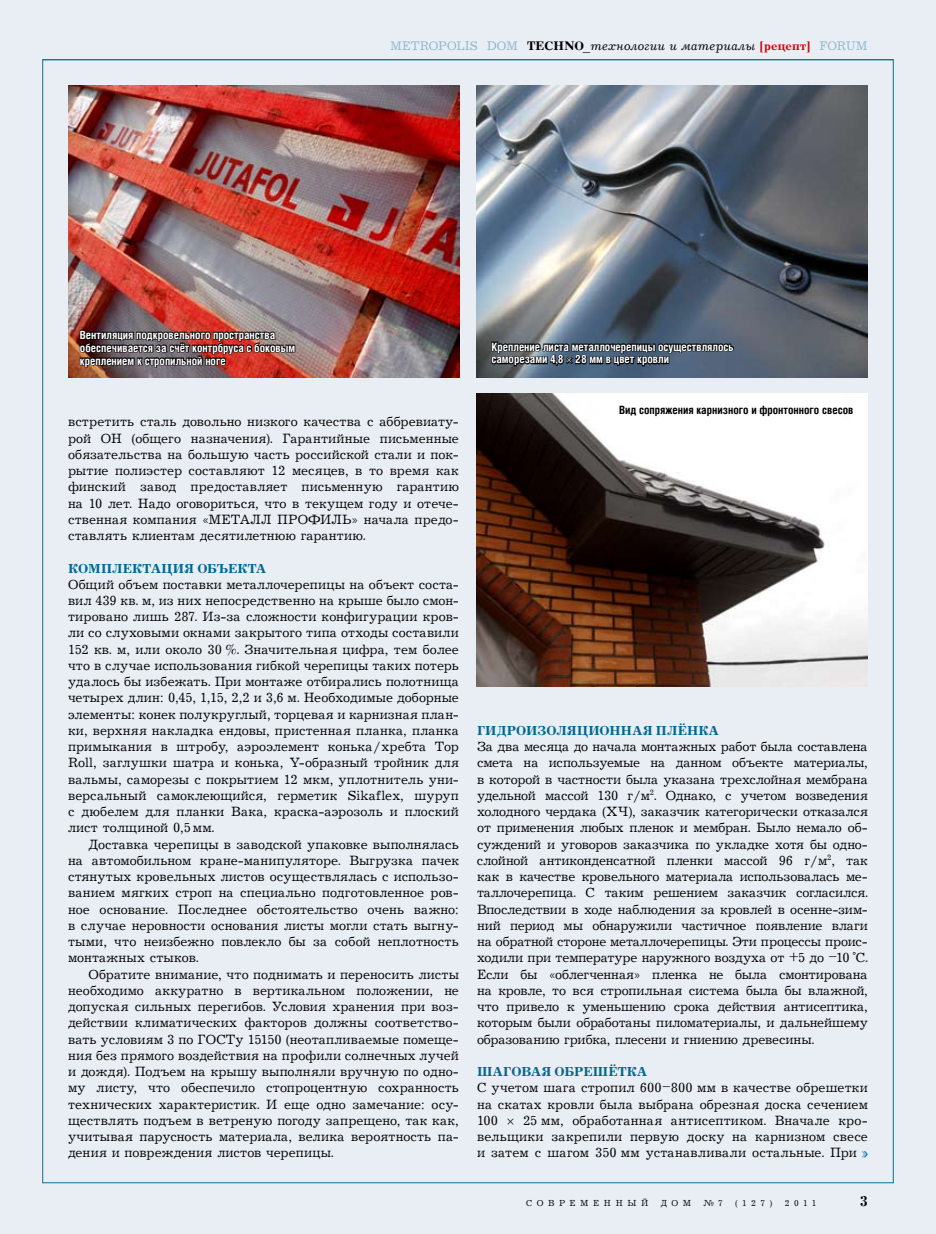
<style>
.page{position:relative;width:936px;height:1234px;background:#fff}
.page>*{position:absolute;margin:0;border:0;box-sizing:border-box;transform-origin:0 0}
.t1{font:13.8px/16.2px "Journal CTT";letter-spacing:.005em;color:#000;text-align:justify}
.t2{font:700 13.5px "Journal C";letter-spacing:.015em;color:#006990}
.t3{font:italic 12.75px "Journal CTT";letter-spacing:.02em;color:#000}
.t4{font:700 11.4px/12.9px "Helios Cond";color:#fff}
.t5{font:700 11.4px "Helios Cond";color:#000}
.t6{font:9px "Journal CTT";letter-spacing:.5em;color:#000}
.s1{font-style:normal;color:#8eb6cc}
.s2{font-weight:700;font-style:normal}
.s3{font-weight:700;font-style:normal;color:#d1000c}
</style>
<div class="page">
<div style="left:0;top:0;width:935px;height:1233px;background:#e9edf4"></div>
<hr style="left:43px;top:59px;width:850px;height:1px;background:#087192">
<img style="left:68px;top:85px;width:391px;height:292px">
<img style="left:476px;top:85px;width:391px;height:292px">
<img style="left:476px;top:393px;width:391px;height:293px">
<svg style="left:861px;top:1151px;width:6px;height:6px"></svg>
<img style="left:79px;top:327px;width:217px;height:42px">
<svg style="left:490px;top:332px;width:244px;height:36px"></svg>
<p class="t3" style="left:390px;top:40px;width:479px"><span class="s1">METROPOLIS DOM</span> <span class="s2">TECHNO</span>_технологии и материалы <span class="s3">[рецепт]</span> <span class="s1">FORUM</span></p>
<p class="t4" style="left:80px;top:328px;width:217px">Вентиляция подкровельного пространства обеспечивается за счёт контрбруса с боковым креплением к стропильной ноге</p>
<p class="t4" style="left:491px;top:339px;width:244px">Крепление листа металлочерепицы осуществлялось саморезами 4,8 28 мм в цвет кровли</p>
<p class="t5" style="left:619px;top:403px;width:236px">Вид сопряжения карнизного и фронтонного свесов</p>
<p class="t1" style="left:68px;top:414px;width:392px">встретить сталь довольно низкого качества с аббревиату&shy;рой ОН (общего назначения). Гарантийные письменные обязательства на большую часть российской стали и пок&shy;рытие полиэстер составляют 12 месяцев, в то время как финский завод предоставляет письменную гарантию на 10 лет. Надо оговориться, что в текущем году и отече&shy;ственная компания «МЕТАЛЛ ПРОФИЛЬ» начала предо&shy;ставлять клиентам десятилетнюю гарантию.</p>
<p class="t2" style="left:68px;top:560px;width:200px">КОМПЛЕКТАЦИЯ ОБЪЕКТА</p>
<p class="t1" style="left:68px;top:576px;width:392px">Общий объем поставки металлочерепицы на объект соста&shy;вил 439 кв. м, из них непосредственно на крыше было смон&shy;тировано лишь 287. Из-за сложности конфигурации кров&shy;ли со слуховыми окнами закрытого типа отходы составили 152 кв. м, или около 30 %. Значительная цифра, тем более что в случае использования гибкой черепицы таких потерь удалось бы избежать. При монтаже отбирались полотнища четырех длин: 0,45, 1,15, 2,2 и 3,6 м. Необходимые доборные элементы: конек полукруглый, торцевая и карнизная план&shy;ки, верхняя накладка ендовы, пристенная планка, планка примыкания в штробу, аэроэлемент конька/хребта Top Roll, заглушки шатра и конька, Y-образный тройник для вальмы, саморезы с покрытием 12 мкм, уплотнитель уни&shy;версальный самоклеющийся, герметик Sikaflex, шуруп с дюбелем для планки Вака, краска-аэрозоль и плоский лист толщиной 0,5мм.</p>
<p class="t1" style="left:68px;top:836px;width:392px;text-indent:20px">Доставка черепицы в заводской упаковке выполнялась на автомобильном кране‑манипуляторе. Выгрузка пачек стянутых кровельных листов осуществлялась с использо&shy;ванием мягких строп на специально подготовленное ров&shy;ное основание. Последнее обстоятельство очень важно: в случае неровности основания листы могли стать выгну&shy;тыми, что неизбежно повлекло бы за собой неплотность монтажных стыков.</p>
<p class="t1" style="left:68px;top:966px;width:392px;text-indent:20px">Обратите внимание, что поднимать и переносить листы необходимо аккуратно в вертикальном положении, не допуская сильных перегибов. Условия хранения при воз&shy;действии климатических факторов должны соответство&shy;вать условиям 3 по ГОСТу 15150 (неотапливаемые помеще&shy;ния без прямого воздействия на профили солнечных лучей и дождя). Подъем на крышу выполняли вручную по одно&shy;му листу, что обеспечило стопроцентную сохранность технических характеристик. И еще одно замечание: осу&shy;ществлять подъем в ветреную погоду запрещено, так как, учитывая парусность материала, велика вероятность па&shy;дения и повреждения листов черепицы.</p>
<p class="t2" style="left:477px;top:723px;width:243px">ГИДРОИЗОЛЯЦИОННАЯ ПЛЁНКА</p>
<p class="t1" style="left:477px;top:739px;width:392px">За два месяца до начала монтажных работ была составлена смета на используемые на данном объекте материалы, в которой в частности была указана трехслойная мембрана удельной массой 130 г/м<sup>2</sup>. Однако, с учетом возведения холодного чердака (ХЧ), заказчик категорически отказался от применения любых пленок и мембран. Было немало об&shy;суждений и уговоров заказчика по укладке хотя бы одно&shy;слойной антиконденсатной пленки массой 96 г/м<sup>2</sup>, так как в качестве кровельного материала использовалась ме&shy;таллочерепица. С таким решением заказчик согласился.<br>Впоследствии в ходе наблюдения за кровлей в осенне-зим&shy;ний период мы обнаружили частичное появление влаги на обратной стороне металлочерепицы. Эти процессы проис&shy;ходили при температуре наружного воздуха от +5 до –10 °C.<br>Если бы «облегченная» пленка не была смонтирована на кровле, то вся стропильная система была бы влажной, что привело к уменьшению срока действия антисептика, которым были обработаны пиломатериалы, и дальнейшему образованию грибка, плесени и гниению древесины.</p>
<p class="t2" style="left:477px;top:1063px;width:172px">ШАГОВАЯ ОБРЕШЁТКА</p>
<p class="t1" style="left:477px;top:1079px;width:392px">С учетом шага стропил 600–800 мм в качестве обрешетки на скатах кровли была выбрана обрезная доска сечением 100</p>
<p class="t1" style="left:477px;top:1112px;width:392px;text-indent:46px">25 мм, обработанная антисептиком. Вначале кро&shy;вельщики закрепили первую доску на карнизном свесе и затем с шагом 350 мм устанавливали остальные. При</p>
<p class="t6" style="left:526px;top:1198px;width:124px">СОВРЕМЕННЫЙ</p>
<p class="t6" style="left:660px;top:1198px;width:32px">ДОМ</p>
<p class="t6" style="left:703px;top:1198px;width:21px">¹ 7</p>
<p class="t6" style="left:735px;top:1198px;width:39px">(127)</p>
<p class="t6" style="left:784px;top:1198px;width:33px">2011</p>
</div>
